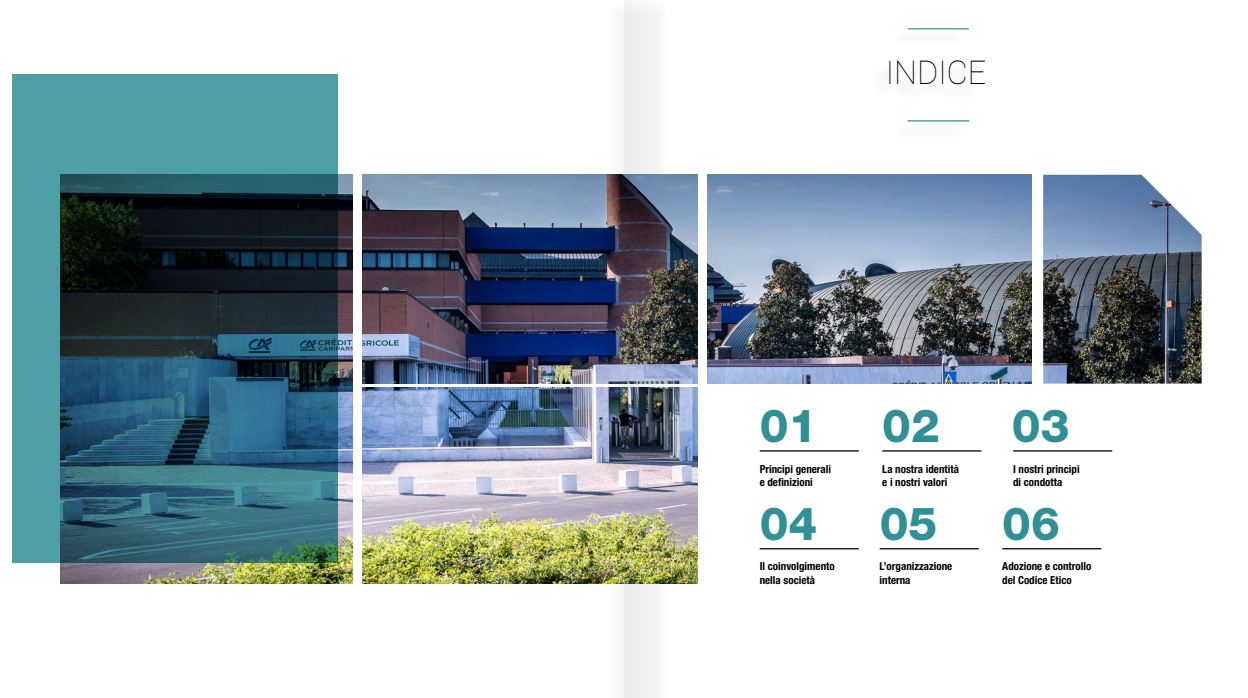
<style>
.page{position:relative;width:1248px;height:698px;background:#fff}
.page>*{position:absolute;margin:0;border:0;box-sizing:border-box;transform-origin:0 0}
.t1{font:800 45.7px "Helvetica Neue LT Std";color:#2f9096}
.t2{font:100 32.4px "Roboto";color:#000}
.t3{font:700 condensed 11px/13.2px "Helvetica Neue LT Std";color:#000}
</style>
<div class="page">
<div style="left:606px;top:1px;width:64px;height:696px;background:#f9f9f9"></div>
<div style="left:624px;top:0;width:48px;height:697px;background:linear-gradient(to right,#e8e8e8,#fbfbfb)"></div>
<img style="left:362px;top:175px;width:335px;height:208px">
<img style="left:707px;top:175px;width:324px;height:208px">
<img style="left:1043px;top:175px;width:158px;height:208px">
<img style="left:362px;top:388px;width:335px;height:195px">
<img style="left:60px;top:175px;width:293px;height:408px">
<svg style="left:12px;top:75px;width:326px;height:487px"></svg>
<hr style="left:907px;top:120px;width:62px;height:1px;background:#2f9096">
<hr style="left:907px;top:28px;width:61px;height:1px;background:#2f9096">
<hr style="left:1012px;top:450px;width:100px;height:1px;background:#000">
<hr style="left:882px;top:450px;width:99px;height:1px;background:#000">
<hr style="left:1002px;top:548px;width:99px;height:1px;background:#000">
<hr style="left:759px;top:450px;width:99px;height:1px;background:#000">
<hr style="left:879px;top:548px;width:99px;height:1px;background:#000">
<hr style="left:759px;top:548px;width:99px;height:1px;background:#000">
<h2 class="t2" style="left:885px;top:50px;width:102px">INDICE</h2>
<h1 class="t1" style="left:759px;top:398px;width:59px">01</h1>
<h1 class="t1" style="left:882px;top:398px;width:59px">02</h1>
<h1 class="t1" style="left:1011px;top:398px;width:59px">03</h1>
<p class="t3" style="left:759px;top:461px;width:73px">Principi generali e definizioni</p>
<p class="t3" style="left:882px;top:461px;width:78px">La nostra identità e i nostri valori</p>
<p class="t3" style="left:1012px;top:461px;width:68px">I nostri principi di condotta</p>
<h1 class="t1" style="left:759px;top:496px;width:59px">04</h1>
<h1 class="t1" style="left:879px;top:496px;width:59px">05</h1>
<h1 class="t1" style="left:1002px;top:496px;width:59px">06</h1>
<p class="t3" style="left:759px;top:559px;width:77px">Il coinvolgimento nella società</p>
<p class="t3" style="left:879px;top:559px;width:74px">L’organizzazione interna</p>
<p class="t3" style="left:1002px;top:559px;width:91px">Adozione e controllo del Codice Etico</p>
</div>
